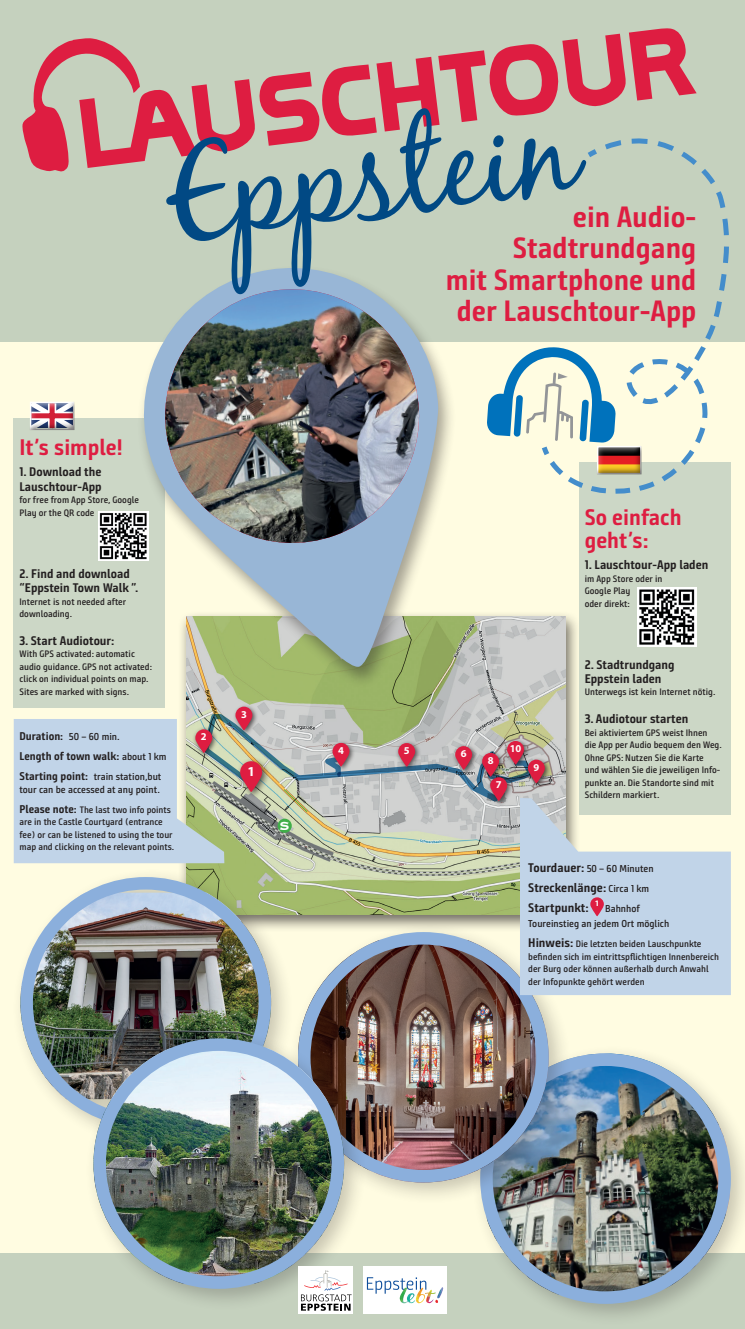
<style>
.page{position:relative;width:745px;height:1329px;background:#fff}
.page>*{position:absolute;margin:0;border:0;box-sizing:border-box;transform-origin:0 0}
.t1{font:128.81px "Black Jack";color:#014984}
.t2{font:700 29.38px/31.2px "Bunday Sans";color:#de1d41;text-align:right}
.t3{font:700 22.5px/22.5px "Bunday Sans";color:#de1d41}
.t4{font:700 15px "Copperplate";color:#fff}
.t5{font:700 13.62px "Myriad Pro";color:#fff}
.t6{font:700 12.5px/13.8px "Bunday Sans";color:#231f20}
.t7{font:700 11.25px/20px "Bunday Sans";color:#231f20}
.t8{font:700 10.5px "Myriad Pro";color:#fff}
.t9{font:600 10px/15px "Bunday Sans";color:#231f20}
.t10{font:600 9.38px/12.5px "Bunday Sans";color:#231f20}
.t11{font:700 8.38px "Myriad Pro";color:#fff}
.s1{font-weight:600;font-size:10px}
.s2{font-weight:700;font-size:11.25px}
.s3{font-weight:700;font-size:12.5px}
</style>
<div class="page">
<div style="left:0;top:224px;width:744px;height:1105px;background:#fffce1"></div>
<div style="left:0;top:1253px;width:744px;height:76px;background:#c5d1be"></div>
<div style="left:470px;top:1044px;width:274px;height:283px;background:#231f20;opacity:.25"></div>
<img style="left:482px;top:1053px;width:247px;height:242px">
<div style="left:480px;top:1053px;width:250px;height:251px;border:12px solid #8bafdc;border-radius:50%"></div>
<div style="left:178px;top:611px;width:402px;height:321px;background:#231f20;opacity:.66"></div>
<img style="left:186px;top:617px;width:379px;height:297px">
<div style="left:232px;top:703px;width:26px;height:33px;background:#231f20;opacity:.75"></div>
<div style="left:524px;top:756px;width:27px;height:33px;background:#231f20;opacity:.75"></div>
<div style="left:11px;top:868px;width:283px;height:282px;background:#231f20;opacity:.25"></div>
<img style="left:20px;top:892px;width:251px;height:207px">
<div style="left:20px;top:877px;width:251px;height:250px;border:12px solid #8bafdc;border-radius:50%"></div>
<div style="left:288px;top:923px;width:283px;height:282px;background:#231f20;opacity:.25"></div>
<img style="left:298px;top:940px;width:250px;height:242px">
<div style="left:298px;top:932px;width:250px;height:250px;border:12px solid #8bafdc;border-radius:50%"></div>
<div style="left:0;top:0;width:744px;height:341px;background:#c5d1be"></div>
<svg style="left:519px;top:798px;width:211px;height:197px;fill:#c1d4e8"></svg>
<svg style="left:14px;top:707px;width:530px;height:156px;background:#bdc1be"></svg>
<div style="left:579px;top:462px;width:151px;height:353px;background:#ccd7c6"></div>
<div style="left:14px;top:418px;width:151px;height:290px;background:#ccd7c6"></div>
<img style="left:637px;top:588px;width:58px;height:58px">
<img style="left:98px;top:511px;width:30px;height:50px">
<svg style="left:713px;top:194px;width:15px;height:148px"></svg>
<div style="left:137px;top:265px;width:319px;height:424px;background:#231f20;opacity:.41"></div>
<svg style="left:128px;top:265px;width:310px;height:404px"></svg>
<svg style="left:149px;top:273px;width:286px;height:16px"></svg>
<img style="left:149px;top:289px;width:286px;height:270px">
<div style="left:84px;top:1029px;width:283px;height:283px;background:#231f20;opacity:.25"></div>
<img style="left:93px;top:1048px;width:251px;height:235px">
<div style="left:93px;top:1038px;width:251px;height:251px;border:12px solid #8bafdc;border-radius:50%"></div>
<div style="left:29px;top:401px;width:46px;height:30px;background:#231f20;opacity:.61"></div>
<svg style="left:486px;top:319px;width:233px;height:175px"></svg>
<div style="left:596px;top:446px;width:46px;height:29px;background:#231f20;opacity:.61"></div>
<div style="left:277px;top:819px;width:14px;height:14px;background:#40ae49;border-radius:50%"></div>
<svg style="left:22px;top:28px;width:700px;height:166px"></svg>
<div style="left:298px;top:1266px;width:55px;height:48px;background:#fff"></div>
<svg style="left:301px;top:1270px;width:50px;height:41px"></svg>
<div style="left:363px;top:1266px;width:83px;height:48px;background:#fff"></div>
<img style="left:425px;top:1289px;width:10px;height:14px">
<img style="left:399px;top:1293px;width:26px;height:10px">
<svg style="left:366px;top:1277px;width:60px;height:16px"></svg>
<svg style="left:435px;top:1287px;width:8px;height:16px"></svg>
<svg style="left:590px;top:897px;width:13px;height:19px"></svg>
<h1 class="t1" style="left:157px;top:120px;width:412px;rotate:-7deg">Eppstein</h1>
<h2 class="t2" style="left:445px;top:201px;width:252px">ein Audio-<br>Stadtrundgang<br>mit Smartphone und der Lauschtour-App</h2>
<h3 class="t3" style="left:19px;top:435px;width:105px">It’s simple!</h3>
<h3 class="t6" style="left:19px;top:464px;width:83px;line-height:15px">1. Download the<br>Lauschtour-App</h3>
<p class="t10" style="left:19px;top:494px;width:121px">for free from App Store, Google<br>Play or the QR code</p>
<h3 class="t6" style="left:19px;top:567px;width:120px">2. Find and download “Eppstein Town Walk ”.</h3>
<p class="t10" style="left:19px;top:595px;width:108px">Internet is not needed after downloading.</p>
<h3 class="t6" style="left:19px;top:633px;width:96px">3. Start Audiotour:</h3>
<p class="t10" style="left:19px;top:648px;width:134px">With GPS activated: automatic audio guidance. GPS not activated: click on individual points on map.<br>Sites are marked with signs.</p>
<p class="t7" style="left:19px;top:726px;width:148px">Duration: <span class="s1">50 – 60 min.<br></span>Length of town walk: <span class="s1">about 1 km</span></p>
<p class="t9" style="left:19px;top:769px;width:143px;line-height:13.1px"><span class="s2">Starting point:</span> train station,but tour can be accessed at any point.</p>
<p class="t10" style="left:19px;top:803px;width:156px"><span class="s2">Please note:</span> The last two info points are in the Castle Courtyard (entrance fee) or can be listened to using the tour map and clicking on the relevant points.</p>
<p class="t8" style="left:201px;top:730px;width:7px">2</p>
<p class="t8" style="left:241px;top:707px;width:7px">3</p>
<h3 class="t5" style="left:247px;top:762px;width:9px">1</h3>
<h3 class="t4" style="left:279px;top:816px;width:12px">S</h3>
<p class="t8" style="left:338px;top:743px;width:7px">4</p>
<p class="t8" style="left:460px;top:747px;width:7px">6</p>
<p class="t8" style="left:403px;top:744px;width:7px">5</p>
<p class="t8" style="left:487px;top:754px;width:7px">8</p>
<p class="t8" style="left:495px;top:778px;width:7px">7</p>
<p class="t8" style="left:509px;top:742px;width:13px">10</p>
<p class="t8" style="left:533px;top:760px;width:7px">9</p>
<h3 class="t3" style="left:584px;top:506px;width:98px">So einfach geht’s:</h3>
<h3 class="t6" style="left:584px;top:558px;width:125px">1. Lauschtour-App laden</h3>
<p class="t10" style="left:584px;top:572px;width:79px">im App Store oder in<br>Google Play<br>oder direkt:</p>
<h3 class="t6" style="left:584px;top:658px;width:91px">2. Stadtrundgang<br>Eppstein laden</h3>
<p class="t10" style="left:584px;top:686px;width:132px">Unterwegs ist kein Internet nötig.</p>
<h3 class="t6" style="left:584px;top:712px;width:105px">3. Audiotour starten</h3>
<p class="t10" style="left:584px;top:726px;width:138px">Bei aktiviertem GPS weist Ihnen<br>die App per Audio bequem den Weg.<br>Ohne GPS: Nutzen Sie die Karte<br>und wählen Sie die jeweiligen Info&shy;punkte an. Die Standorte sind mit<br>Schildern markiert.</p>
<p class="t9" style="left:528px;top:861px;width:127px"><span class="s3">Tourdauer:</span> 50 – 60 Minuten</p>
<h3 class="t6" style="left:528px;top:878px;width:122px;line-height:20px">Streckenlänge: <span class="s1">Circa 1 km<br></span>Startpunkt:</h3>
<p class="t11" style="left:594px;top:898px;width:6px">1</p>
<p class="t9" style="left:528px;top:901px;width:142px;text-indent:77px">Bahnhof<br>Toureinstieg an jedem Ort möglich</p>
<p class="t10" style="left:528px;top:938px;width:192px"><span class="s3">Hinweis:</span> Die letzten beiden Lauschpunkte befinden sich im eintrittspflichtigen Innenbereich der Burg oder können außerhalb durch Anwahl der Infopunkte gehört werden</p>
</div>
